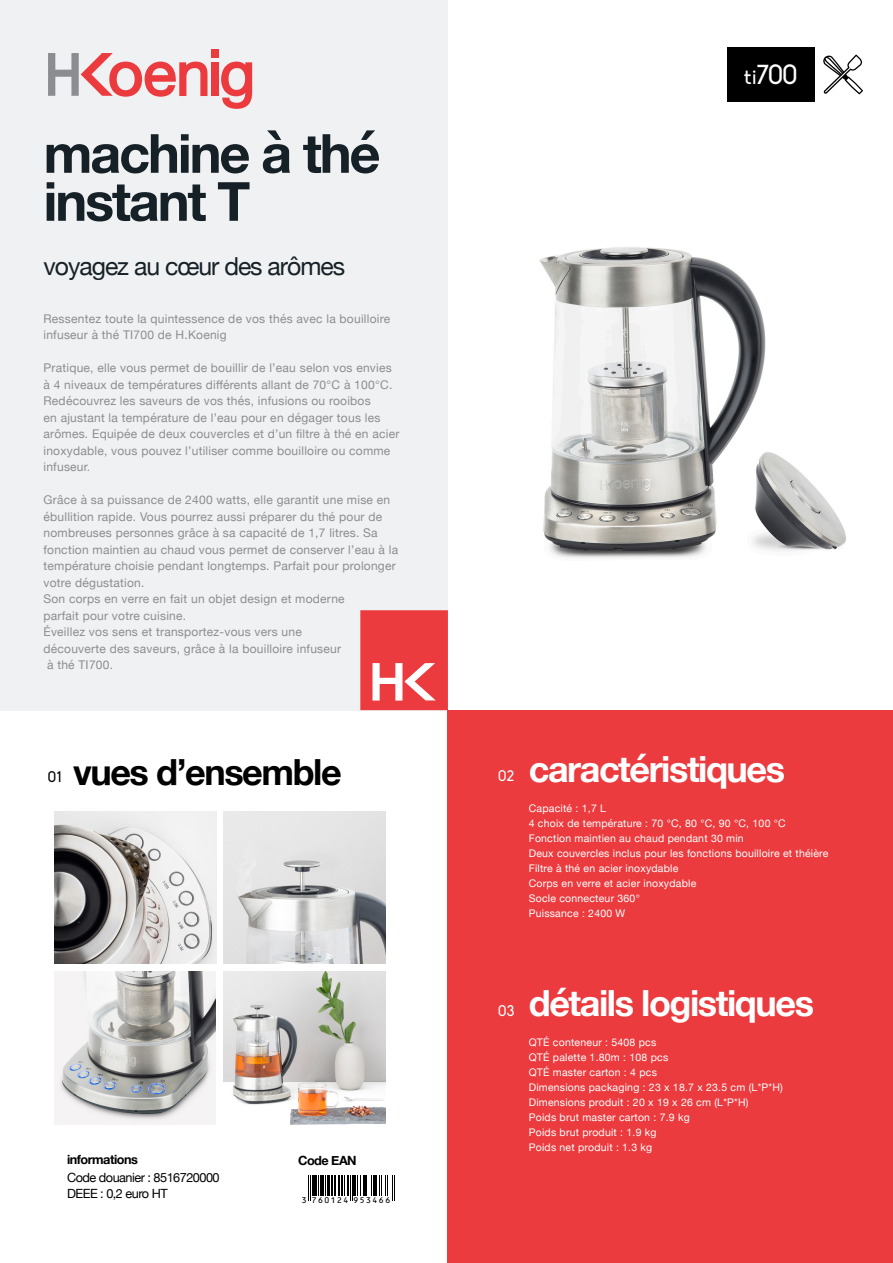
<style>
.page{position:relative;width:893px;height:1263px;background:#fff}
.page>*{position:absolute;margin:0;border:0;box-sizing:border-box;transform-origin:0 0}
.t1{font:700 54px "Helvetica Neue";letter-spacing:-.04em;color:#162027}
.t2{font:700 36px "Helvetica Neue";letter-spacing:-.04em;color:#fff}
.t3{font:700 36px "Helvetica Neue";letter-spacing:-.04em;color:#000}
.t4{font:27px "Biko";color:#fff}
.t5{font:24.75px "Helvetica Neue";letter-spacing:-.04em;color:#162027}
.t6{font:15px "Biko";color:#fff}
.t7{font:15px "Biko";color:#000}
.t8{font:12.75px/18px "Helvetica Neue";letter-spacing:-.04em;color:#000}
.t9{font:700 12.75px "Helvetica Neue";letter-spacing:-.04em;color:#000}
.t10{font:12px/16.5px "Helvetica Neue";letter-spacing:.02em;color:#8b8d8f}
.t11{font:10.5px "Helvetica Neue";letter-spacing:.02em;color:#fff}
.t12{font:9.15px "OCRB10 Pitch BT";letter-spacing:.09em;color:#000}
.s1{font-size:21px}
.s2{font-weight:700}
</style>
<div class="page">
<div style="left:0;top:0;width:448px;height:710px;background:#f0f1f2"></div>
<div style="left:448px;top:710px;width:445px;height:553px;background:#ec3b3e"></div>
<svg style="left:360px;top:610px;width:88px;height:100px;background:#ee5355"></svg>
<div style="left:211px;top:49px;width:7px;height:8px;background:#ec3b3e"></div>
<div style="left:211px;top:62px;width:7px;height:34px;background:#ec3b3e"></div>
<svg style="left:48px;top:53px;width:159px;height:44px"></svg>
<svg style="left:221px;top:62px;width:31px;height:47px"></svg>
<div style="left:727px;top:48px;width:88px;height:54px;background:#000"></div>
<svg style="left:823px;top:55px;width:40px;height:39px"></svg>
<img style="left:539px;top:247px;width:307px;height:311px">
<img style="left:224px;top:811px;width:162px;height:152px">
<img style="left:54px;top:972px;width:162px;height:152px">
<img style="left:55px;top:811px;width:162px;height:152px">
<img style="left:224px;top:972px;width:162px;height:152px">
<svg style="left:308px;top:1175px;width:11px;height:26px"></svg>
<hr style="left:320px;top:1175px;width:3px;height:21px;background:#000">
<svg style="left:325px;top:1175px;width:1px;height:21px"></svg>
<hr style="left:327px;top:1175px;width:3px;height:21px;background:#000">
<hr style="left:331px;top:1175px;width:2px;height:21px;background:#000">
<svg style="left:335px;top:1175px;width:1px;height:21px"></svg>
<hr style="left:338px;top:1175px;width:2px;height:21px;background:#000">
<hr style="left:341px;top:1175px;width:2px;height:21px;background:#000">
<svg style="left:344px;top:1175px;width:51px;height:26px"></svg>
<p class="t1" style="left:43px;top:111px;width:339px">machine à thé</p>
<p class="t1" style="left:43px;top:159px;width:208px">instant T</p>
<p class="t5" style="left:43px;top:249px;width:303px">voyagez au cœur des arômes</p>
<p class="t10" style="left:43px;top:311px;width:348px">Ressentez toute la quintessence de vos thés avec la bouilloire infuseur à thé TI700 de H.Koenig</p>
<p class="t10" style="left:43px;top:360px;width:357px">Pratique, elle vous permet de bouillir de l’eau selon vos envies à 4 niveaux de températures différents allant de 70°C à 100°C.<br>Redécouvrez les saveurs de vos thés, infusions ou rooibos<br>en ajustant la température de l’eau pour en dégager tous les arômes. Equipée de deux couvercles et d’un filtre à thé en acier inoxydable, vous pouvez l’utiliser comme bouilloire ou comme infuseur.</p>
<p class="t10" style="left:43px;top:492px;width:356px">Grâce à sa puissance de 2400 watts, elle garantit une mise en ébullition rapide. Vous pourrez aussi préparer du thé pour de nombreuses personnes grâce à sa capacité de 1,7 litres. Sa fonction maintien au chaud vous permet de conserver l’eau à la température choisie pendant longtemps. Parfait pour prolonger votre dégustation.</p>
<p class="t10" style="left:43px;top:591px;width:303px">Son corps en verre en fait un objet design et moderne</p>
<p class="t10" style="left:43px;top:608px;width:144px">parfait pour votre cuisine.</p>
<p class="t10" style="left:43px;top:624px;width:260px">Éveillez vos sens et transportez-vous vers une</p>
<p class="t10" style="left:43px;top:641px;width:299px">découverte des saveurs, grâce à la bouilloire infuseur</p>
<p class="t10" style="left:47px;top:657px;width:67px">à thé TI700.</p>
<p class="t4" style="left:744px;top:59px;width:55px"><span class="s1">ti</span>700</p>
<p class="t3" style="left:73px;top:743px;width:270px">vues d’ensemble</p>
<p class="t7" style="left:48px;top:769px;width:16px">01</p>
<p class="t6" style="left:498px;top:768px;width:18px">02</p>
<p class="t2" style="left:529px;top:741px;width:258px">caractéristiques</p>
<p class="t11" style="left:529px;top:800px;width:79px">Capacité : 1,7 L</p>
<p class="t11" style="left:529px;top:815px;width:259px">4 choix de température : 70 °C, 80 °C, 90 °C, 100 °C</p>
<p class="t11" style="left:529px;top:830px;width:216px">Fonction maintien au chaud pendant 30 min</p>
<p class="t11" style="left:529px;top:845px;width:301px">Deux couvercles inclus pour les fonctions bouilloire et théière</p>
<p class="t11" style="left:529px;top:860px;width:151px">Filtre à thé en acier inoxydable</p>
<p class="t11" style="left:529px;top:875px;width:169px">Corps en verre et acier inoxydable</p>
<p class="t11" style="left:529px;top:890px;width:113px">Socle connecteur 360°</p>
<p class="t11" style="left:529px;top:905px;width:98px">Puissance : 2400 W</p>
<p class="t8" style="left:67px;top:1151px;width:154px"><span class="s2">informations<br></span>Code douanier : 8516720000</p>
<p class="t8" style="left:67px;top:1185px;width:102px">DEEE : 0,2 euro HT</p>
<p class="t9" style="left:298px;top:1150px;width:60px">Code EAN</p>
<p class="t12" style="left:302px;top:1196px;width:90px">3 760124 953466</p>
<p class="t6" style="left:498px;top:1002px;width:18px">03</p>
<p class="t2" style="left:529px;top:975px;width:287px">détails logistiques</p>
<p class="t11" style="left:529px;top:1035px;width:129px">QTÉ conteneur : 5408 pcs</p>
<p class="t11" style="left:529px;top:1050px;width:141px">QTÉ palette 1.80m : 108 pcs</p>
<p class="t11" style="left:529px;top:1065px;width:130px">QTÉ master carton : 4 pcs</p>
<p class="t11" style="left:529px;top:1080px;width:256px">Dimensions packaging : 23 x 18.7 x 23.5 cm (L*P*H)</p>
<p class="t11" style="left:529px;top:1095px;width:221px">Dimensions produit : 20 x 19 x 26 cm (L*P*H)</p>
<p class="t11" style="left:529px;top:1110px;width:162px">Poids brut master carton : 7.9 kg</p>
<p class="t11" style="left:529px;top:1125px;width:129px">Poids brut produit : 1.9 kg</p>
<p class="t11" style="left:529px;top:1140px;width:125px">Poids net produit : 1.3 kg</p>
</div>
